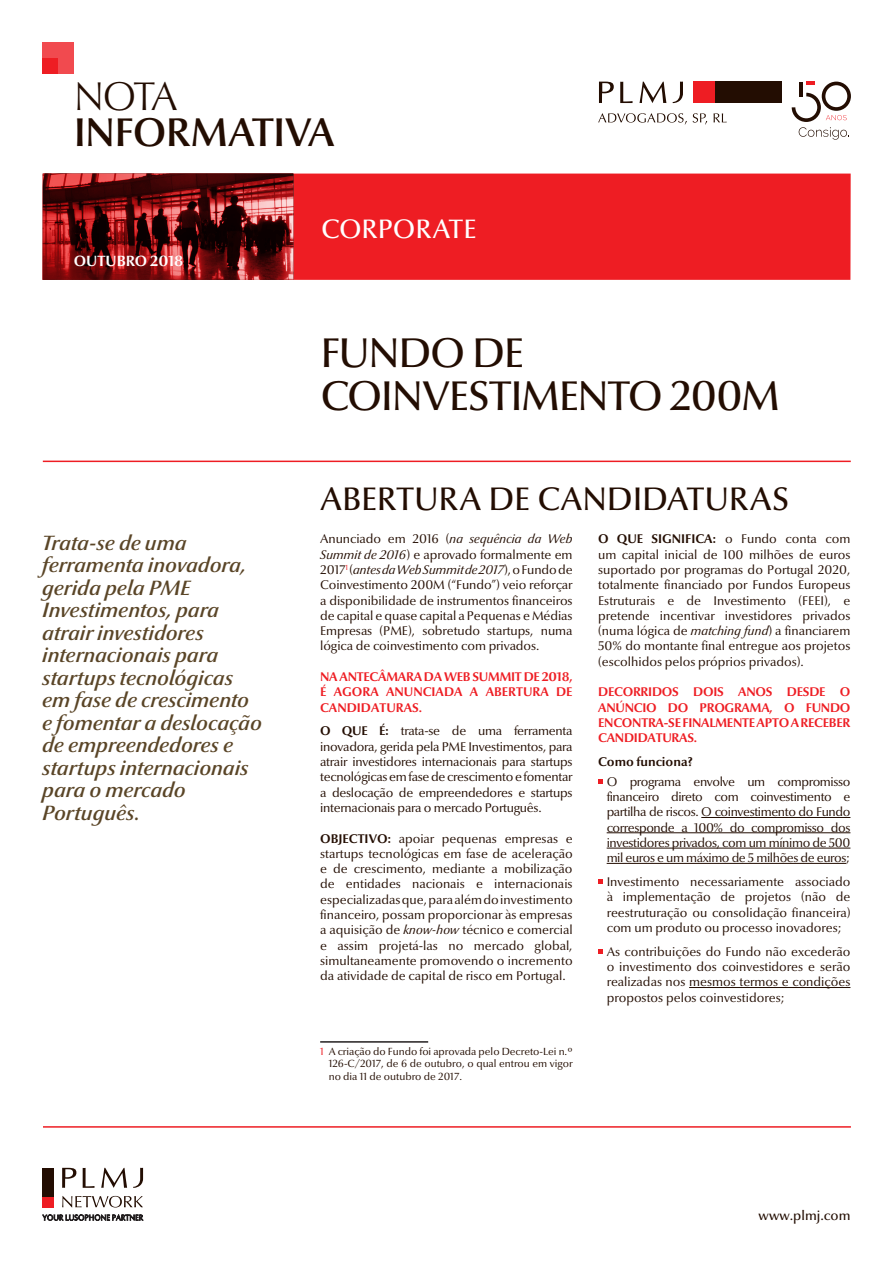
<style>
.page{position:relative;width:893px;height:1263px;background:#fff}
.page>*{position:absolute;margin:0;border:0;box-sizing:border-box;transform-origin:0 0}
.t1{font:500 42px/43.5px "Optima Nova LT";letter-spacing:-.03em;color:#230d02}
.t2{font:600 40.5px "Optima Nova LT";letter-spacing:-.02em;color:#230d02}
.t3{font:300 40.5px "Optima Nova LT";color:#230d02}
.t4{font:500 33px "Optima Nova LT";letter-spacing:-.005em;color:#230d02}
.t5{font:27px "Optima Nova LT Medium Os F";letter-spacing:-.005em;color:#fff}
.t6{font:italic 600 21px/22.5px "Optima Nova LT";color:#5a4527}
.t7{font:700 15px "Optima Nova LT";color:#fff}
.t8{font:500 13.5px "Optima Nova LT";color:#230d02}
.t9{font:12.75px/15.3px "Optima Nova LT";color:#230d02;text-align:justify}
.t10{font:700 12.75px/15.3px "Optima Nova LT";letter-spacing:-.02em;color:#ee1d23;text-align:justify}
.t11{font:700 12.75px "Optima Nova LT";color:#230d02}
.t12{font:10.5px/12.6px "Optima Nova LT";color:#230d02;text-align:justify}
.s1{font-style:italic}
.s2{font-weight:700}
.s3{color:#ee1d23}
</style>
<div class="page">
<hr style="left:43px;top:461px;width:808px;height:1px;background:#ee1d23">
<div style="left:43px;top:174px;width:808px;height:106px;background:#ee1d23"></div>
<div style="left:43px;top:43px;width:31px;height:31px;background:#f14a4f"></div>
<div style="left:43px;top:58px;width:15px;height:16px;background:#ee1d23"></div>
<svg style="left:43px;top:174px;width:250px;height:106px;background:#6f191a"></svg>
<hr style="left:43px;top:1126px;width:808px;height:2px;background:#ee1d23">
<svg style="left:42px;top:1214px;width:101px;height:6px"></svg>
<div style="left:43px;top:1196px;width:11px;height:11px;background:#ee1d23"></div>
<div style="left:43px;top:1168px;width:11px;height:28px;background:#230d02"></div>
<svg style="left:62px;top:1168px;width:81px;height:20px"></svg>
<svg style="left:62px;top:1196px;width:81px;height:11px"></svg>
<svg style="left:792px;top:82px;width:59px;height:58px"></svg>
<div style="left:715px;top:82px;width:67px;height:21px;background:#230d02"></div>
<div style="left:694px;top:82px;width:21px;height:21px;background:#ee1d23"></div>
<svg style="left:599px;top:82px;width:84px;height:21px"></svg>
<svg style="left:598px;top:113px;width:89px;height:12px"></svg>
<svg style="left:693px;top:113px;width:14px;height:12px"></svg>
<svg style="left:714px;top:113px;width:13px;height:9px"></svg>
<hr style="left:320px;top:1041px;width:108px;height:2px;background:#231f20">
<hr style="left:701px;top:817px;width:149px;height:1px;background:#230d02">
<hr style="left:607px;top:832px;width:243px;height:1px;background:#230d02">
<hr style="left:607px;top:848px;width:243px;height:1px;background:#230d02">
<hr style="left:607px;top:863px;width:239px;height:1px;background:#230d02">
<hr style="left:689px;top:987px;width:161px;height:1px;background:#230d02">
<svg style="left:598px;top:779px;width:5px;height:5px"></svg>
<svg style="left:598px;top:879px;width:5px;height:5px"></svg>
<svg style="left:598px;top:949px;width:5px;height:5px"></svg>
<h2 class="t3" style="left:74px;top:73px;width:105px">NOTA</h2>
<h2 class="t2" style="left:74px;top:108px;width:263px">INFORMATIVA</h2>
<p class="t7" style="left:74px;top:252px;width:111px">OUTUBRO 2018</p>
<h3 class="t5" style="left:321px;top:213px;width:157px">CORPORATE</h3>
<h1 class="t1" style="left:320px;top:332px;width:461px">FUNDO DE<br>COINVESTIMENTO 200M</h1>
<h3 class="t4" style="left:320px;top:480px;width:470px">ABERTURA DE CANDIDATURAS</h3>
<p class="t6" style="left:43px;top:532px;width:221px">Trata-se de uma ferramenta inovadora, gerida pela PME<br>Investimentos, para atrair investidores internacionais para startups tecnológicas em fase de crescimento e fomentar a deslocação de empreendedores e startups internacionais para o mercado<br>Português.</p>
<p class="t9" style="left:320px;top:532px;width:254px">Anunciado em 2016 (<span class="s1">na sequência da Web Summit de 2016</span>) e aprovado formalmente em 2017<sup>1</sup> (<span class="s1">antes da Web Summit de 2017</span>), o Fundo de Coinvestimento 200M (“Fundo”) veio reforçar a disponibilidade de instrumentos financeiros de capital e quase capital a Pequenas e Médias Empresas (PME), sobretudo startups, numa lógica de coinvestimento com privados.</p>
<p class="t10" style="left:320px;top:669px;width:254px">NA ANTECÂMARA DA WEB SUMMIT DE 2018, É AGORA ANUNCIADA A ABERTURA DE CANDIDATURAS.</p>
<p class="t11" style="left:320px;top:724px;width:41px">O QUE</p>
<p class="t9" style="left:320px;top:724px;width:254px;text-indent:59px"><span class="s2">É:</span> trata-se de uma ferramenta inovadora, gerida pela PME Investimentos, para atrair investidores internacionais para startups tecnológicas em fase de crescimento e fomentar a deslocação de empreendedores e startups internacionais para o mercado Português.</p>
<p class="t11" style="left:320px;top:831px;width:30px">OBJECTI</p>
<p class="t9" style="left:320px;top:831px;width:254px;text-indent:49px"><span class="s2">VO:</span> apoiar pequenas empresas e startups tecnológicas em fase de aceleração e de crescimento, mediante a mobilização de entidades nacionais e internacionais especializadas que, para além do investimento financeiro, possam proporcionar às empresas a aquisição de <span class="s1">know-how</span> técnico e comercial e assim projetá-las no mercado global, simultaneamente promovendo o incremento da atividade de capital de risco em Portugal.</p>
<p class="t12" style="left:329px;top:1045px;width:245px;text-indent:-9px"><span class="s3">1</span> A criação do Fundo foi aprovada pelo Decreto-Lei n.º 126-C/2017, de 6 de outubro, o qual entrou em vigor no dia 11 de outubro de 2017.</p>
<p class="t9" style="left:598px;top:532px;width:254px;text-indent:53px"><span class="s2">SIGNIFICA:</span> o Fundo conta com um capital inicial de 100 milhões de euros suportado por programas do Portugal 2020, totalmente financiado por Fundos Europeus Estruturais e de Investimento (FEEI), e pretende incentivar investidores privados (numa lógica de <span class="s1">matching fund</span>) a financiarem 50% do montante final entregue aos projetos (escolhidos pelos próprios privados).</p>
<p class="t10" style="left:598px;top:685px;width:254px">DECORRIDOS DOIS ANOS DESDE O ANÚNCIO DO PROGRAMA, O FUNDO ENCONTRA-SE FINALMENTE APTO A RECEBER CANDIDATURAS.</p>
<p class="t11" style="left:598px;top:754px;width:96px">COMO FUNCIONA?</p>
<p class="t9" style="left:607px;top:774px;width:245px">O programa envolve um compromisso financeiro direto com coinvestimento e partilha de riscos. O coinvestimento do Fundo corresponde a 100% do compromisso dos investidores privados, com um mínimo de 500 mil euros e um máximo de 5 milhões de euros;</p>
<p class="t9" style="left:607px;top:874px;width:245px">Investimento necessariamente associado à implementação de projetos (não de reestruturação ou consolidação financeira) com um produto ou processo inovadores;</p>
<p class="t9" style="left:607px;top:944px;width:245px">As contribuições do Fundo não excederão o investimento dos coinvestidores e serão realizadas nos mesmos termos e condições propostos pelos coinvestidores;</p>
<p class="t11" style="left:598px;top:532px;width:38px">O QUE</p>
<p class="t8" style="left:759px;top:1208px;width:93px">www.plmj.com</p>
</div>
